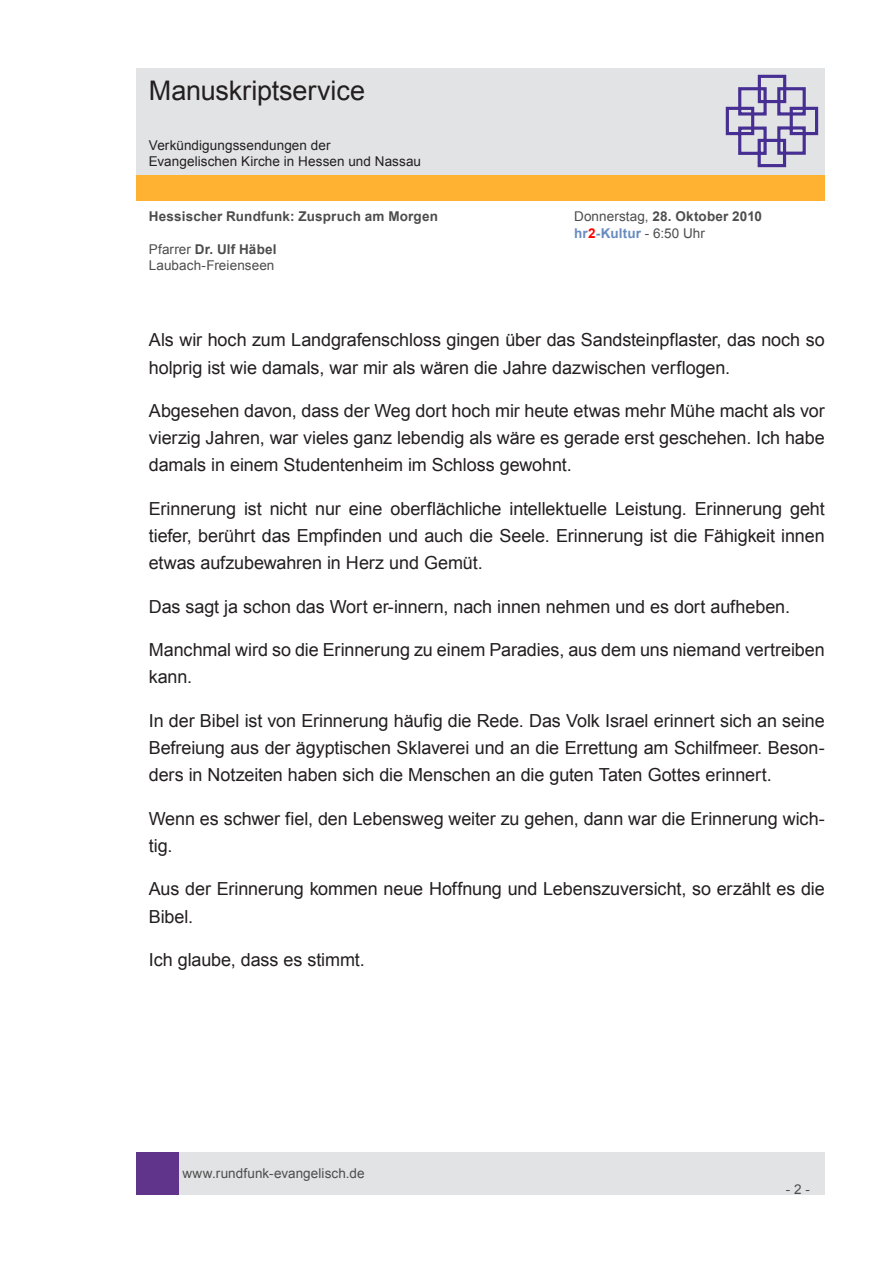
<style>
.page{position:relative;width:893px;height:1263px;background:#fff}
.page>*{position:absolute;margin:0;border:0;box-sizing:border-box;transform-origin:0 0}
.t1{font:27px "Arial";letter-spacing:-.005em;color:#231f20}
.t2{font:18px/27.2px "Arial";letter-spacing:-.005em;color:#231f20}
.t3{font:13.5px/16.2px "Arial";letter-spacing:.005em;color:#4d4d4d}
.t4{font:13.5px/16.2px "Arial";letter-spacing:.005em;color:#231f20}
.t5{font:700 13.5px "Arial";letter-spacing:.015em;color:#4d4d4d}
.s1{font-weight:700}
.s2{font-weight:700;color:#688bc0}
.s3{font-weight:700;color:#f00}
</style>
<div class="page">
<div style="left:179px;top:1152px;width:646px;height:43px;background:#e2e3e4"></div>
<div style="left:136px;top:1152px;width:43px;height:43px;background:#5f348a"></div>
<div style="left:136px;top:175px;width:689px;height:26px;background:#ffb132"></div>
<div style="left:136px;top:68px;width:689px;height:106px;background:#e2e3e4"></div>
<svg style="left:725px;top:74px;width:94px;height:94px"></svg>
<h1 class="t1" style="left:149px;top:73px;width:218px">Manuskriptservice</h1>
<p class="t4" style="left:149px;top:137px;width:274px">Verkündigungssendungen der<br>Evangelischen Kirche in Hessen und Nassau</p>
<p class="t5" style="left:149px;top:208px;width:291px">Hessischer Rundfunk: Zuspruch am Morgen</p>
<p class="t3" style="left:574px;top:209px;width:189px">Donnerstag, <span class="s1">28. Oktober 2010 </span><span class="s2">hr</span><span class="s3">2</span><span class="s2">-Kultur</span> - 6:50 Uhr</p>
<p class="t3" style="left:149px;top:241px;width:129px">Pfarrer <span class="s1">Dr. Ulf Häbel<br></span>Laubach-Freienseen</p>
<p class="t2" style="left:149px;top:327px;width:677px">Als wir hoch zum Landgrafenschloss gingen über das Sandsteinpflaster, das noch so holprig ist wie damals, war mir als wären die Jahre dazwischen verflogen.</p>
<p class="t2" style="left:149px;top:397px;width:677px;text-align:justify">Abgesehen davon, dass der Weg dort hoch mir heute etwas mehr Mühe macht als vor vierzig Jahren, war vieles ganz lebendig als wäre es gerade erst geschehen. Ich habe damals in einem Studentenheim im Schloss gewohnt.</p>
<p class="t2" style="left:149px;top:495px;width:677px;text-align:justify">Erinnerung ist nicht nur eine oberflächliche intellektuelle Leistung. Erinnerung geht tiefer, berührt das Empfinden und auch die Seele. Erinnerung ist die Fähigkeit innen etwas aufzubewahren in Herz und Gemüt.</p>
<p class="t2" style="left:149px;top:593px;width:643px">Das sagt ja schon das Wort er-innern, nach innen nehmen und es dort aufheben.</p>
<p class="t2" style="left:149px;top:636px;width:677px">Manchmal wird so die Erinnerung zu einem Paradies, aus dem uns niemand vertreiben kann.</p>
<p class="t2" style="left:149px;top:707px;width:678px;text-align:justify">In der Bibel ist von Erinnerung häufig die Rede. Das Volk Israel erinnert sich an seine Befreiung aus der ägyptischen Sklaverei und an die Errettung am Schilfmeer. Beson&shy;ders in Notzeiten haben sich die Menschen an die guten Taten Gottes erinnert.</p>
<p class="t2" style="left:149px;top:805px;width:678px">Wenn es schwer fiel, den Lebensweg weiter zu gehen, dann war die Erinnerung wich&shy;tig.</p>
<p class="t2" style="left:149px;top:875px;width:677px">Aus der Erinnerung kommen neue Hoffnung und Lebenszuversicht, so erzählt es die<br>Bibel.</p>
<p class="t2" style="left:149px;top:946px;width:217px">Ich glaube, dass es stimmt.</p>
<p class="t3" style="left:182px;top:1165px;width:184px">www.rundfunk-evangelisch.de</p>
<p class="t3" style="left:786px;top:1181px;width:26px">- 2 -</p>
</div>
